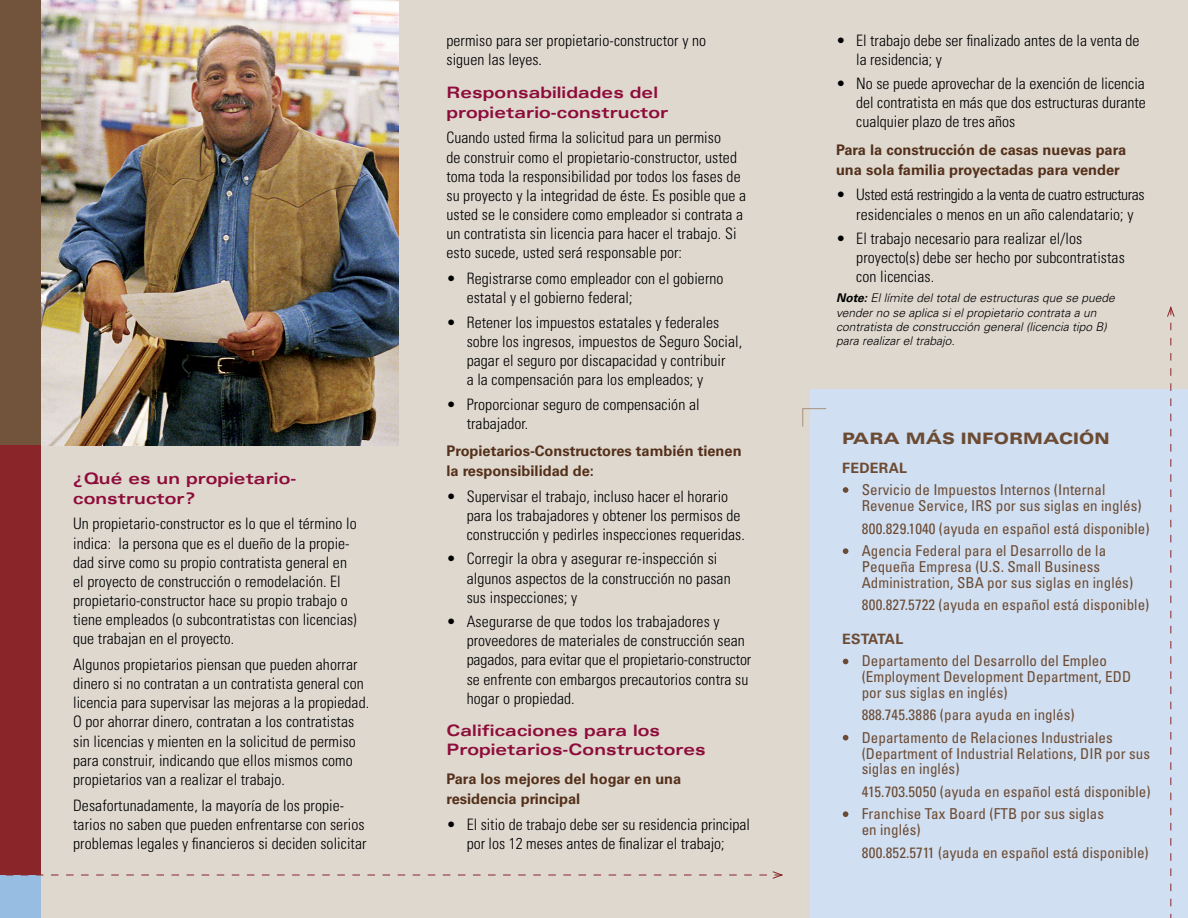
<style>
.page{position:relative;width:1188px;height:918px;background:#fff}
.page>*{position:absolute;margin:0;border:0;box-sizing:border-box;transform-origin:0 0}
.t1{font:300 condensed 15.75px/19px "Univers";letter-spacing:.005em;color:#000}
.t2{font:700 expanded 15.75px/19px "Univers";letter-spacing:.005em;color:#8e0c3a}
.t3{font:300 condensed 15.75px/19px "Univers";letter-spacing:-.025em;color:#000;text-align:center}
.t4{font:900 expanded 15.75px "Univers";letter-spacing:.005em;color:#6c4b34}
.t5{font:condensed 15px/15.8px "Univers";letter-spacing:.005em;color:#6c4b34}
.t6{font:700 14.7px/19.5px "Univers";color:#54301a}
.t7{font:700 14.25px "Univers";letter-spacing:.02em;color:#6c4b34}
.t8{font:italic 300 12px/14.4px "Univers";color:#000}
.s1{font-weight:700}
</style>
<div class="page">
<div style="left:40px;top:0;width:1148px;height:918px;background:#ded8cf"></div>
<div style="left:810px;top:390px;width:378px;height:528px;background:#d0dff1"></div>
<img style="left:40px;top:0;width:358px;height:446px">
<svg style="left:843px;top:487px;width:5px;height:6px"></svg>
<svg style="left:1167px;top:306px;width:8px;height:612px"></svg>
<div style="left:0;top:0;width:40px;height:446px;background:#72533c"></div>
<div style="left:0;top:445px;width:40px;height:432px;background:#8a2529"></div>
<div style="left:0;top:875px;width:40px;height:43px;background:#97bee2"></div>
<svg style="left:5px;top:871px;width:778px;height:8px"></svg>
<svg style="left:802px;top:408px;width:25px;height:19px"></svg>
<svg style="left:843px;top:548px;width:5px;height:6px"></svg>
<svg style="left:843px;top:659px;width:5px;height:5px"></svg>
<svg style="left:843px;top:735px;width:5px;height:6px"></svg>
<svg style="left:843px;top:811px;width:5px;height:6px"></svg>
<p class="t2" style="left:73px;top:469px;width:225px">¿Qué es un propietario&shy;constructor?</p>
<p class="t1" style="left:73px;top:514px;width:285px">Un propietario-constructor es lo que el término lo indica: la persona que es el dueño de la propie&shy;dad sirve como su propio contratista general en el proyecto de construcción o remodelación. El propietario-constructor hace su propio trabajo o tiene empleados (o subcontratistas con licencias) que trabajan en el proyecto.</p>
<p class="t1" style="left:73px;top:655px;width:298px">Algunos propietarios piensan que pueden ahorrar dinero si no contratan a un contratista general con licencia para supervisar las mejoras a la propiedad.<br>O por ahorrar dinero, contratan a los contratistas sin licencias y mienten en la solicitud de permiso para construir, indicando que ellos mismos como propietarios van a realizar el trabajo.</p>
<p class="t1" style="left:73px;top:796px;width:295px">Desafortunadamente, la mayoría de los propie&shy;tarios no saben que pueden enfrentarse con serios problemas legales y financieros si deciden solicitar</p>
<p class="t1" style="left:446px;top:30px;width:261px">permiso para ser propietario-constructor y no siguen las leyes.</p>
<p class="t2" style="left:446px;top:83px;width:223px">Responsabilidades del propietario-constructor</p>
<p class="t1" style="left:446px;top:128px;width:301px">Cuando usted firma la solicitud para un permiso<br>de construir como el propietario-constructor, usted toma toda la responsibilidad por todos los fases de su proyecto y la integridad de éste. Es posible que a usted se le considere como empleador si contrata a un contratista sin licencia para hacer el trabajo. Si esto sucede, usted será responsable por:</p>
<p class="t1" style="left:467px;top:269px;width:258px;text-indent:-20px">• Registrarse como empleador con el gobierno estatal y el gobierno federal;</p>
<p class="t1" style="left:467px;top:313px;width:277px;text-indent:-20px">• Retener los impuestos estatales y federales sobre los ingresos, impuestos de Seguro Social, pagar el seguro por discapacidad y contribuir<br>a la compensación para los empleados; y</p>
<p class="t1" style="left:467px;top:394px;width:234px;text-indent:-20px">• Proporcionar seguro de compensación al trabajador.</p>
<p class="t6" style="left:446px;top:442px;width:297px">Propietarios-Constructores también tienen la responsibilidad de:</p>
<p class="t1" style="left:467px;top:487px;width:280px;text-indent:-20px">• Supervisar el trabajo, incluso hacer el horario para los trabajadores y obtener los permisos de construcción y pedirles inspecciones requeridas.</p>
<p class="t1" style="left:467px;top:549px;width:265px;text-indent:-20px">• Corregir la obra y asegurar re-inspección si algunos aspectos de la construcción no pasan sus inspecciones; y</p>
<p class="t1" style="left:467px;top:612px;width:286px;text-indent:-20px">• Asegurarse de que todos los trabajadores y proveedores de materiales de construcción sean pagados, para evitar que el propietario-constructor se enfrente con embargos precautorios contra su hogar o propiedad.</p>
<p class="t2" style="left:446px;top:721px;width:261px">Calificaciones para los<br>Propietarios-Constructores</p>
<p class="t6" style="left:446px;top:769px;width:236px">Para los mejores del hogar en una residencia principal</p>
<p class="t1" style="left:446px;top:815px;width:305px;text-align:center">• El sitio de trabajo debe ser su residencia principal por los 12 meses antes de finalizar el trabajo;</p>
<p class="t1" style="left:856px;top:30px;width:285px;text-indent:-20px">• El trabajo debe ser finalizado antes de la venta de la residencia; y</p>
<p class="t1" style="left:856px;top:74px;width:291px;text-align:justify;text-indent:-20px">• No se puede aprovechar de la exención de licencia del contratista en más que dos estructuras durante cualquier plazo de tres años</p>
<p class="t6" style="left:836px;top:140px;width:292px">Para la construcción de casas nuevas para una sola familia proyectadas para vender</p>
<p class="t3" style="left:836px;top:185px;width:310px">• Usted está restringido a la venta de cuatro estructuras residenciales o menos en un año calendatario; y</p>
<p class="t1" style="left:856px;top:229px;width:270px;text-indent:-20px">• El trabajo necesario para realizar el/los proyecto(s) debe ser hecho por subcontratistas con licencias.</p>
<p class="t8" style="left:836px;top:291px;width:280px"><span class="s1">Note:</span> El límite del total de estructuras que se puede vender no se aplica si el propietario contrata a un contratista de construcción general (licencia tipo B) para realizar el trabajo.</p>
<p class="t4" style="left:842px;top:429px;width:269px">PARA MÁS INFORMACIÓN</p>
<p class="t7" style="left:842px;top:460px;width:67px">Federal</p>
<p class="t5" style="left:862px;top:482px;width:281px">Servicio de Impuestos Internos (Internal<br>Revenue Service, IRS por sus siglas en inglés)</p>
<p class="t5" style="left:862px;top:517px;width:290px;line-height:22.5px">800.829.1040 (ayuda en español está disponible)<br>Agencia Federal para el Desarrollo de la</p>
<p class="t5" style="left:862px;top:559px;width:273px">Pequeña Empresa (U.S. Small Business<br>Administration, SBA por sus siglas en inglés)</p>
<p class="t5" style="left:862px;top:597px;width:289px">800.827.5722 (ayuda en español está disponible)</p>
<p class="t7" style="left:842px;top:631px;width:53px">E STATAL</p>
<p class="t5" style="left:862px;top:653px;width:271px">Departamento del Desarrollo del Empleo (Employment Development Department, EDD por sus siglas en inglés)</p>
<p class="t5" style="left:862px;top:704px;width:253px;line-height:22.5px">888.745.3886 (para ayuda en inglés)<br>Departamento de Relaciones Industriales</p>
<p class="t5" style="left:862px;top:745px;width:290px">(Department of Industrial Relations, DIR por sus siglas en inglés)</p>
<p class="t5" style="left:862px;top:780px;width:290px;line-height:22.5px">415.703.5050 (ayuda en español está disponible)<br>Franchise Tax Board (FTB por sus siglas</p>
<p class="t5" style="left:862px;top:818px;width:289px;line-height:22.5px">en inglés)<br>800.852.5711 (ayuda en español está disponible)</p>
</div>
